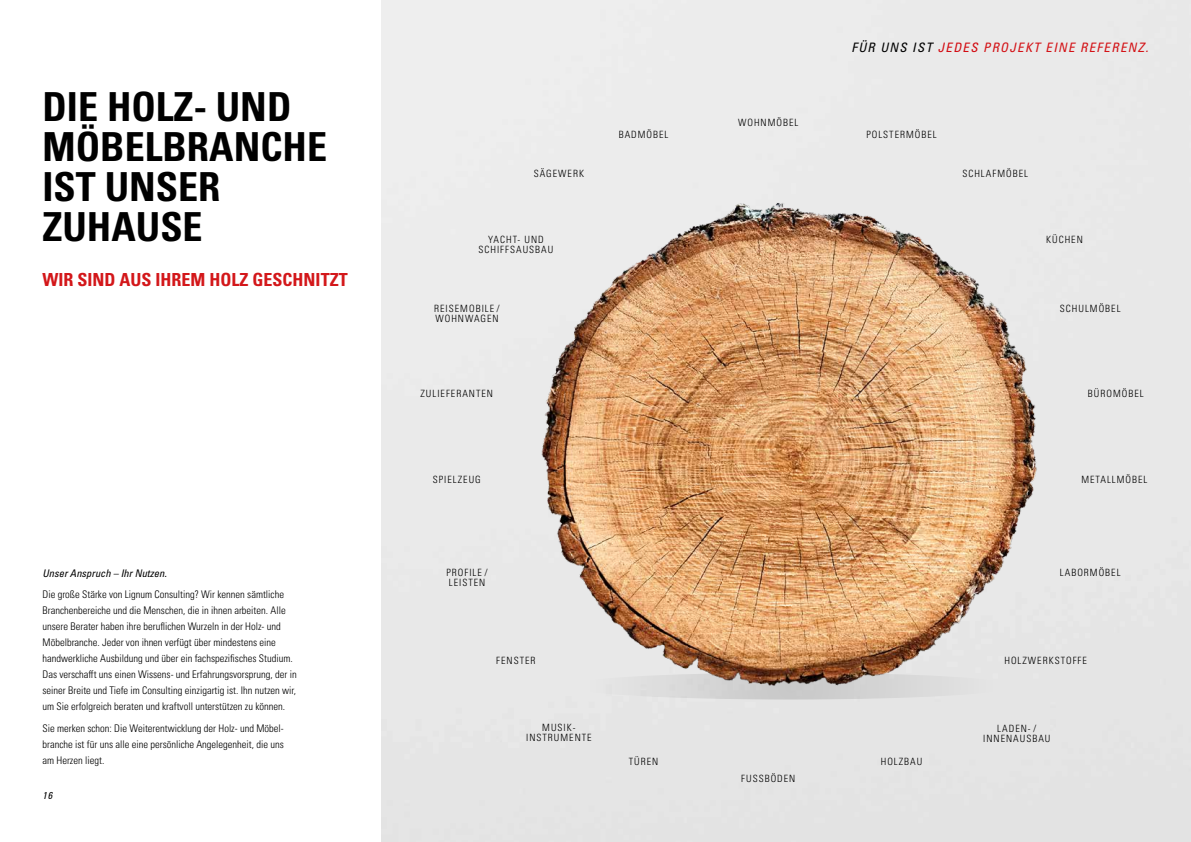
<style>
.page{position:relative;width:1191px;height:842px;background:#fff}
.page>*{position:absolute;margin:0;border:0;box-sizing:border-box;transform-origin:0 0}
.t1{font:700 condensed 40px/40px "Univers LT Pro";color:#000}
.t2{font:700 condensed 18px "Univers LT Pro";color:#d3171a}
.t3{font:italic condensed 13px "Univers LT Pro";letter-spacing:.1em;color:#d31216}
.t4{font:300 condensed 10.5px/16px "Univers LT Pro";color:#000}
.t5{font:italic condensed 10.5px "Univers LT Pro";color:#000}
.t6{font:300 condensed 10px/10px "Univers LT Pro";letter-spacing:.1em;color:#000;text-align:center}
.t7{font:italic condensed 10px "Univers LT Pro";color:#000}
.s1{color:#000}
.s2{color:#d20a11}
</style>
<div class="page">
<svg style="left:563px;top:673px;width:455px;height:26px;background:#d3d3d3"></svg>
<img style="left:537px;top:196px;width:507px;height:496px">
<h1 class="t1" style="left:43px;top:86px;width:286px">DIE HOLZ- UND<br>MÖBELBRANCHE<br>IST UNSER<br>ZUHAUSE</h1>
<h2 class="t2" style="left:43px;top:269px;width:307px">WIR SIND AUS IHREM HOLZ GESCHNITZT</h2>
<p class="t5" style="left:43px;top:566px;width:126px">Unser Anspruch – Ihr Nutzen.</p>
<p class="t4" style="left:43px;top:586px;width:256px">Die große Stärke von Lignum Consulting? Wir kennen sämtliche Branchenbereiche und die Menschen, die in ihnen arbeiten. Alle unsere Berater haben ihre beruflichen Wurzeln in der Holz- und Möbelbranche. Jeder von ihnen verfügt über mindestens eine handwerkliche Ausbildung und über ein fachspezifisches Studium.<br>Das verschafft uns einen Wissens- und Erfahrungsvorsprung, der in seiner Breite und Tiefe im Consulting einzigartig ist. Ihn nutzen wir, um Sie erfolgreich beraten und kraftvoll unterstützen zu können.</p>
<p class="t4" style="left:43px;top:720px;width:243px;text-align:justify">Sie merken schon: Die Weiterentwicklung der Holz- und Möbel&shy;branche ist für uns alle eine persönliche Angelegenheit, die uns am Herzen liegt.</p>
<p class="t7" style="left:43px;top:789px;width:11px">16</p>
<p class="t3" style="left:851px;top:39px;width:299px"><span class="s1">FÜR UNS IST</span> <span class="s2">JEDES</span> PROJEKT EINE REFERENZ.</p>
<p class="t6" style="left:738px;top:116px;width:62px">WOHNMÖBEL</p>
<p class="t6" style="left:618px;top:129px;width:51px">BADMÖBEL</p>
<p class="t6" style="left:866px;top:129px;width:72px">POLSTERMÖBEL</p>
<p class="t6" style="left:534px;top:168px;width:52px">SÄGEWERK</p>
<p class="t6" style="left:962px;top:168px;width:67px">SCHLAFMÖBEL</p>
<p class="t6" style="left:478px;top:234px;width:76px">YACHT- UND<br>SCHIFFSAUSBAU</p>
<p class="t6" style="left:1046px;top:234px;width:38px">KÜCHEN</p>
<p class="t6" style="left:434px;top:303px;width:67px;text-align:left">REISEMOBILE /<br>WOHNWAGEN</p>
<p class="t6" style="left:1060px;top:303px;width:62px">SCHULMÖBEL</p>
<p class="t6" style="left:420px;top:388px;width:74px">ZULIEFERANTEN</p>
<p class="t6" style="left:1088px;top:388px;width:57px">BÜROMÖBEL</p>
<p class="t6" style="left:433px;top:474px;width:49px">SPIELZEUG</p>
<p class="t6" style="left:1081px;top:474px;width:68px">METALLMÖBEL</p>
<p class="t6" style="left:446px;top:567px;width:43px;text-align:left">PROFILE /<br>LEISTEN</p>
<p class="t6" style="left:496px;top:654px;width:41px">FENSTER</p>
<p class="t6" style="left:526px;top:722px;width:67px">MUSIK-<br>INSTRUMENTE</p>
<p class="t6" style="left:629px;top:756px;width:31px">TÜREN</p>
<p class="t6" style="left:880px;top:756px;width:43px">HOLZBAU</p>
<p class="t6" style="left:741px;top:773px;width:56px">FUSSBÖDEN</p>
<p class="t6" style="left:1060px;top:567px;width:62px">LABORMÖBEL</p>
<p class="t6" style="left:1004px;top:654px;width:84px">HOLZWERKSTOFFE</p>
<p class="t6" style="left:983px;top:723px;width:69px">LADEN- /<br>INNENAUSBAU</p>
</div>
